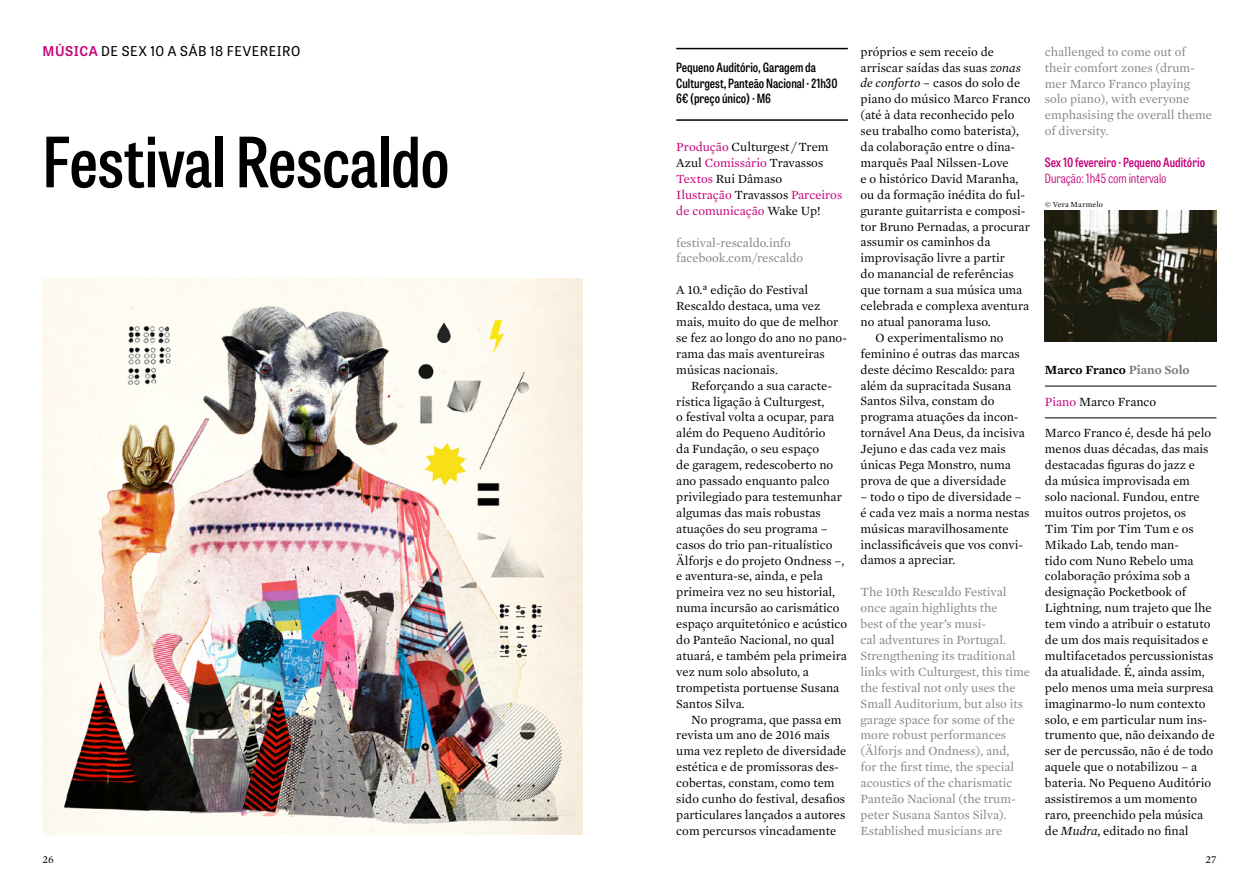
<style>
.page{position:relative;width:1259px;height:893px;background:#fff}
.page>*{position:absolute;margin:0;border:0;box-sizing:border-box;transform-origin:0 0}
.t1{font:600 69px "Tablet Gothic Condensed";letter-spacing:-.005em;color:#000}
.t2{font:13.5px "Tablet Gothic";letter-spacing:.045em;color:#000}
.t3{font:12.75px/15.9px "Mercury Text G1";color:#000}
.t4{font:12.75px/15.9px "Mercury Text G1";color:#868686}
.t5{font:12.75px/15.9px "Mercury Text G1";color:#c4007a}
.t6{font:600 12.75px/15.9px "Tablet Gothic Condensed";color:#000}
.t7{font:600 12.75px "Tablet Gothic Condensed";color:#c4007a}
.t8{font:300 12.75px "Tablet Gothic Condensed";color:#c4007a}
.t9{font:600 12.75px "Mercury Text G1";color:#000}
.t10{font:10.8px "Mercury Text G1";color:#000}
.t11{font:7.8px "Mercury Text G1";letter-spacing:.015em;color:#000}
.s1{font-weight:600;color:#c4007a}
.s2{color:#000}
.s3{font-style:italic}
.s4{color:#7b7b7a}
.s5{color:#c4007a}
</style>
<div class="page">
<img style="left:43px;top:278px;width:540px;height:557px">
<hr style="left:676px;top:48px;width:172px;height:1px;background:#000">
<hr style="left:676px;top:119px;width:172px;height:2px;background:#000">
<hr style="left:1045px;top:386px;width:171px;height:1px;background:#000">
<hr style="left:1045px;top:417px;width:171px;height:1px;background:#000">
<img style="left:1045px;top:210px;width:171px;height:132px">
<p class="t2" style="left:43px;top:41px;width:259px"><span class="s1">MÚSICA</span> DE SEX 10 A SÁB 18 FEVEREIRO</p>
<p class="t6" style="left:676px;top:59px;width:163px">Pequeno Auditório, Garagem da<br>Culturgest, Panteão Nacional · 21h30<br>6€ (preço único) · M6</p>
<h1 class="t1" style="left:43px;top:115px;width:409px">Festival Rescaldo</h1>
<p class="t5" style="left:676px;top:138px;width:167px">Produção <span class="s2">Culturgest / Trem<br>Azul</span> Comissário <span class="s2">Travassos<br></span>Textos <span class="s2">Rui Dâmaso<br></span>Ilustração <span class="s2">Travassos</span> Parceiros de comunicação <span class="s2">Wake Up!</span></p>
<p class="t4" style="left:676px;top:234px;width:128px">festival-rescaldo.info facebook.com/rescaldo</p>
<p class="t3" style="left:676px;top:281px;width:172px">A 10.ª edição do Festival<br>Rescaldo destaca, uma vez mais, muito do que de melhor se fez ao longo do ano no pano&shy;rama das mais aventureiras músicas nacionais.</p>
<p class="t3" style="left:676px;top:377px;width:172px;text-indent:15px">Reforçando a sua caracte&shy;rística ligação à Culturgest,<br>o festival volta a ocupar, para além do Pequeno Auditório<br>da Fundação, o seu espaço<br>de garagem, redescoberto no ano passado enquanto palco privilegiado para testemunhar algumas das mais robustas atuações do seu programa – casos do trio pan-ritualístico<br>Älforjs e do projeto Ondness –, e aventura-se, ainda, e pela primeira vez no seu historial, numa incursão ao carismático espaço arquitetónico e acústico do Panteão Nacional, no qual atuará, e também pela primeira vez num solo absoluto, a trompetista portuense Susana<br>Santos Silva.</p>
<p class="t3" style="left:676px;top:711px;width:172px;text-indent:15px">No programa, que passa em revista um ano de 2016 mais uma vez repleto de diversidade estética e de promissoras des&shy;cobertas, constam, como tem sido cunho do festival, desafios particulares lançados a autores com percursos vincadamente</p>
<p class="t3" style="left:860px;top:43px;width:135px">próprios e sem receio de</p>
<p class="t3" style="left:860px;top:59px;width:162px">arriscar saídas das suas <span class="s3">zonas</span></p>
<p class="t3" style="left:860px;top:75px;width:161px"><span class="s3">de conforto</span> – casos do solo de</p>
<p class="t3" style="left:860px;top:91px;width:171px">piano do músico Marco Franco</p>
<p class="t3" style="left:860px;top:106px;width:155px">(até à data reconhecido pelo</p>
<p class="t3" style="left:860px;top:122px;width:160px">seu trabalho como baterista),</p>
<p class="t3" style="left:860px;top:138px;width:156px">da colaboração entre o dina-</p>
<p class="t3" style="left:860px;top:154px;width:150px">marquês Paal Nilssen-Love</p>
<p class="t3" style="left:860px;top:170px;width:159px">e o histórico David Maranha,</p>
<p class="t3" style="left:860px;top:186px;width:166px">ou da formação inédita do ful-</p>
<p class="t3" style="left:860px;top:202px;width:166px">gurante guitarrista e composi-</p>
<p class="t3" style="left:860px;top:218px;width:171px">tor Bruno Pernadas, a procurar</p>
<p class="t3" style="left:860px;top:234px;width:131px">assumir os caminhos da</p>
<p class="t3" style="left:860px;top:250px;width:146px">improvisação livre a partir</p>
<p class="t3" style="left:860px;top:265px;width:155px">do manancial de referências</p>
<p class="t3" style="left:860px;top:281px;width:163px">que tornam a sua música uma</p>
<p class="t3" style="left:860px;top:297px;width:170px">celebrada e complexa aventura</p>
<p class="t3" style="left:860px;top:313px;width:131px">no atual panorama luso.</p>
<p class="t3" style="left:875px;top:329px;width:130px">O experimentalismo no</p>
<p class="t3" style="left:860px;top:345px;width:161px">feminino é outras das marcas</p>
<p class="t3" style="left:860px;top:361px;width:156px">deste décimo Rescaldo: para</p>
<p class="t3" style="left:860px;top:377px;width:152px">além da supracitada Susana</p>
<p class="t3" style="left:860px;top:393px;width:136px">Santos Silva, constam do</p>
<p class="t3" style="left:860px;top:408px;width:159px">programa atuações da incon-</p>
<p class="t3" style="left:860px;top:424px;width:166px">tornável Ana Deus, da incisiva</p>
<p class="t3" style="left:860px;top:440px;width:147px">Jejuno e das cada vez mais</p>
<p class="t3" style="left:860px;top:456px;width:152px">únicas Pega Monstro, numa</p>
<p class="t3" style="left:860px;top:472px;width:147px">prova de que a diversidade</p>
<p class="t3" style="left:860px;top:488px;width:170px">– todo o tipo de diversidade – é cada vez mais a norma nestas músicas maravilhosamente inclassificáveis que vos convi&shy;damos a apreciar.</p>
<p class="t4" style="left:860px;top:583px;width:171px">The 10th Rescaldo Festival once again highlights the<br>best of the year’s musi-<br>cal adventures in Portugal.<br>Strengthening its traditional links with Culturgest, this time the festival not only uses the<br>Small Auditorium, but also its garage space for some of the more robust performances (Älforjs and Ondness), and,<br>for the first time, the special acoustics of the charismatic<br>Panteão Nacional (the trum&shy;peter Susana Santos Silva).<br>Established musicians are</p>
<p class="t4" style="left:1045px;top:43px;width:169px">challenged to come out of their comfort zones (drum&shy;mer Marco Franco playing solo piano), with everyone emphasising the overall theme of diversity.</p>
<p class="t7" style="left:1045px;top:154px;width:162px">Sex 10 fevereiro · Pequeno Auditório</p>
<p class="t8" style="left:1045px;top:170px;width:123px">Duração: 1h45 com intervalo</p>
<p class="t11" style="left:1045px;top:199px;width:60px">© Vera Marmelo</p>
<p class="t9" style="left:1045px;top:360px;width:146px">Marco Franco <span class="s4">Piano Solo</span></p>
<p class="t3" style="left:1045px;top:393px;width:113px"><span class="s5">Piano</span> Marco Franco</p>
<p class="t3" style="left:1045px;top:424px;width:171px">Marco Franco é, desde há pelo menos duas décadas, das mais destacadas figuras do jazz e<br>da música improvisada em solo nacional. Fundou, entre muitos outros projetos, os<br>Tim Tim por Tim Tum e os<br>Mikado Lab, tendo man-<br>tido com Nuno Rebelo uma colaboração próxima sob a designação Pocketbook of<br>Lightning, num trajeto que lhe tem vindo a atribuir o estatuto de um dos mais requisitados e multifacetados percussionistas da atualidade. É, ainda assim, pelo menos uma meia surpresa imaginarmo-lo num contexto solo, e em particular num ins&shy;trumento que, não deixando de ser de percussão, não é de todo aquele que o notabilizou – a bateria. No Pequeno Auditório assistiremos a um momento raro, preenchido pela música de <span class="s3">Mudra</span>, editado no final</p>
<p class="t10" style="left:43px;top:852px;width:13px">26</p>
<p class="t10" style="left:1205px;top:852px;width:12px">27</p>
</div>
